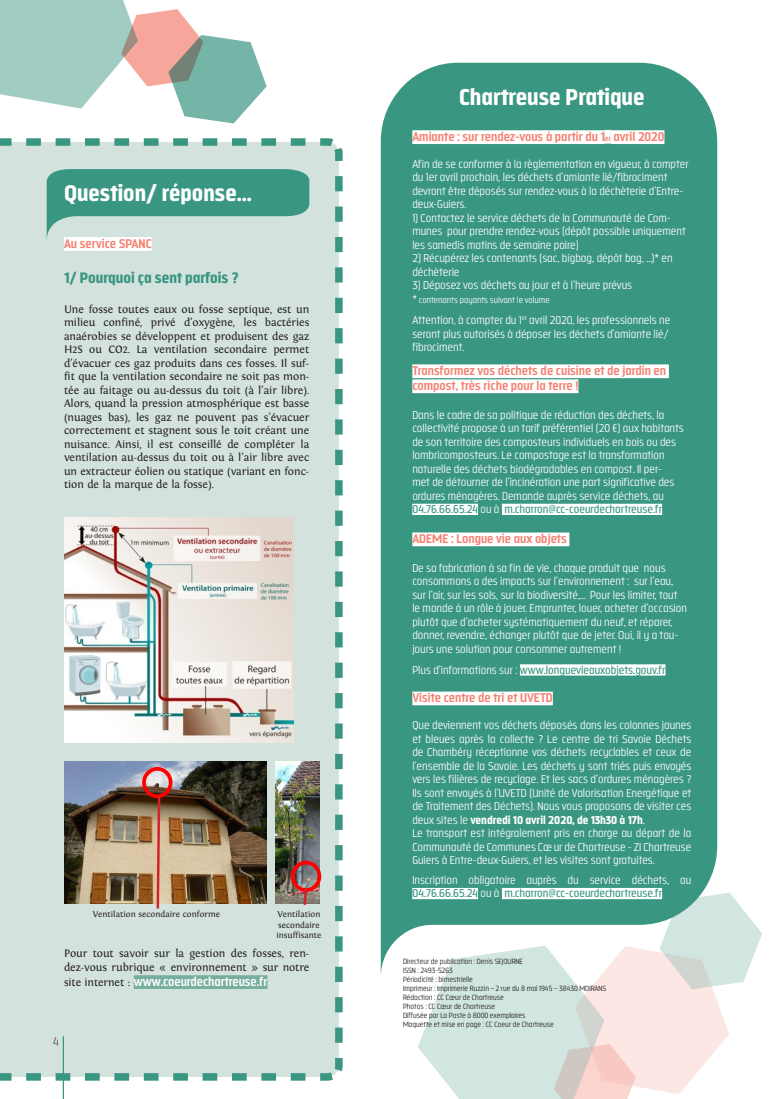
<style>
.page{position:relative;width:780px;height:1099px;background:#fff}
.page>*{position:absolute;margin:0;border:0;box-sizing:border-box;transform-origin:0 0}
.t1{font:900 22.75px "Nordikka";color:#fff}
.t2{font:900 22.5px "Nordikka";color:#fff}
.Style_de_paragraphe{font:900 15px "Nordikka";color:#399681}
.Style_de_paragraphe-2{font:700 12.5px/15px "Nordikka";color:#f48070}
.Style_de_paragraphe-3{font:700 12.5px "Nordikka";letter-spacing:-.005em;color:#fff}
.t3{font:200 12.5px "Nordikka";color:#231f20}
.t4{font:300 11.25px/13.5px "Nordikka";color:#fff}
.Style_de_paragraphe-4{font:11.25px/13.5px "Fontin";letter-spacing:-.005em;color:#231f20;text-align:justify}
.t5{font:11.25px "Nordikka";color:#399681}
.Style_de_paragraphe-5{font:8.75px "Fontin";color:#231f20}
.t6{font:300 8.75px "Nordikka";color:#fff}
.t7{font:300 7.5px "Nordikka";color:#231f20}
.s1{font-family:"Fontin";font-weight:400;font-size:11.25px;color:#231f20}
.s2{font-size:7.25px}
.s3{font-size:11.25px}
.s4{font-weight:400;color:#399681}
.s5{font-weight:300;color:#fff}
.s6{font-weight:900}
</style>
<div class="page">
<svg style="left:418px;top:892px;width:344px;height:206px"></svg>
<div style="left:0;top:138px;width:343px;height:946px;background:#d4e2dd"></div>
<svg style="left:47px;top:169px;width:262px;height:72px;background:#6caf9f"></svg>
<svg style="left:381px;top:63px;width:336px;height:914px;background:#469c89"></svg>
<img style="left:275px;top:761px;width:44px;height:142px">
<div style="left:64px;top:237px;width:88px;height:14px;background:#fff"></div>
<div style="left:134px;top:975px;width:133px;height:13px;background:#78ae9f"></div>
<img style="left:64px;top:517px;width:229px;height:225px">
<svg style="left:0;top:0;width:266px;height:123px"></svg>
<div style="left:412px;top:130px;width:192px;height:14px;background:#fff"></div>
<div style="left:604px;top:130px;width:6px;height:14px;background:#fff"></div>
<div style="left:610px;top:130px;width:54px;height:14px;background:#fff"></div>
<div style="left:412px;top:364px;width:256px;height:14px;background:#fff"></div>
<div style="left:412px;top:379px;width:166px;height:14px;background:#fff"></div>
<div style="left:412px;top:503px;width:66px;height:12px;background:#fff"></div>
<div style="left:502px;top:503px;width:160px;height:12px;background:#fff"></div>
<div style="left:412px;top:532px;width:157px;height:14px;background:#fff"></div>
<div style="left:520px;top:664px;width:145px;height:11px;background:#fff"></div>
<div style="left:412px;top:691px;width:141px;height:14px;background:#fff"></div>
<div style="left:412px;top:887px;width:66px;height:12px;background:#fff"></div>
<div style="left:502px;top:887px;width:160px;height:12px;background:#fff"></div>
<div style="left:291px;top:860px;width:30px;height:31px;border:4px solid #f00;border-radius:50%"></div>
<img style="left:64px;top:761px;width:202px;height:142px">
<div style="left:142px;top:767px;width:30px;height:31px;border:4px solid #f00;border-radius:50%"></div>
<svg style="left:155px;top:794px;width:6px;height:117px"></svg>
<svg style="left:292px;top:861px;width:27px;height:46px"></svg>
<hr style="left:63px;top:1036px;width:1px;height:62px;background:#399681">
<p class="t2" style="left:64px;top:180px;width:189px">Question/ réponse...</p>
<p class="Style_de_paragraphe-2" style="left:64px;top:236px;width:89px">Au service SPANC</p>
<p class="Style_de_paragraphe" style="left:64px;top:269px;width:176px">1/ Pourquoi ça sent parfois ?</p>
<p class="Style_de_paragraphe-4" style="left:64px;top:302px;width:247px">Une fosse toutes eaux ou fosse septique, est un milieu confiné, privé d’oxygène, les bactéries anaérobies se développent et produisent des gaz H2S ou CO2. La ventilation secondaire permet d’évacuer ces gaz produits dans ces fosses. Il suf&shy;fit que la ventilation secondaire ne soit pas mon&shy;tée au faitage ou au-dessus du toit (à l’air libre).<br>Alors, quand la pression atmosphérique est basse (nuages bas), les gaz ne pouvent pas s’évacuer correctement et stagnent sous le toit créant une nuisance. Ainsi, il est conseillé de compléter la ventilation au-dessus du toit ou à l’air libre avec un extracteur éolien ou statique (variant en fonc&shy;tion de la marque de la fosse).</p>
<p class="Style_de_paragraphe-5" style="left:93px;top:909px;width:129px">Ventilation secondaire conforme</p>
<p class="Style_de_paragraphe-5" style="left:277px;top:909px;width:44px">Ventilation</p>
<p class="Style_de_paragraphe-5" style="left:278px;top:919px;width:43px">secondaire</p>
<p class="Style_de_paragraphe-5" style="left:276px;top:930px;width:47px">insuffisante</p>
<p class="Style_de_paragraphe-4" style="left:64px;top:946px;width:247px">Pour tout savoir sur la gestion des fosses, ren&shy;dez-vous rubrique « environnement » sur notre</p>
<p class="Style_de_paragraphe-3" style="left:64px;top:974px;width:205px"><span class="s1">site internet :</span> www.coeurdechartreuse.fr</p>
<p class="t3" style="left:53px;top:1034px;width:8px">4</p>
<p class="t1" style="left:459px;top:83px;width:187px">Chartreuse Pratique</p>
<p class="Style_de_paragraphe-2" style="left:412px;top:129px;width:253px">Amiante : sur rendez-vous à partir du 1<span class="s2">er</span> avril 2020</p>
<p class="t4" style="left:412px;top:157px;width:278px">Afin de se conformer à la règlementation en vigueur, à compter du 1er avril prochain, les déchets d’amiante lié/fibrociment devront être déposés sur rendez-vous à la déchèterie d’Entre&shy;deux-Guiers.</p>
<p class="t4" style="left:412px;top:211px;width:275px">1) Contactez le service déchets de la Communauté de Com&shy;munes pour prendre rendez-vous (dépôt possible uniquement les samedis matins de semaine paire)</p>
<p class="t4" style="left:412px;top:252px;width:262px">2) Récupérez les contenants (sac, bigbag, dépôt bag, …)* en déchèterie</p>
<p class="t4" style="left:412px;top:279px;width:221px">3) Déposez vos déchets au jour et à l’heure prévus</p>
<p class="t6" style="left:412px;top:295px;width:139px"><span class="s3">*</span> contenants payants suivant le volume</p>
<p class="t4" style="left:412px;top:313px;width:259px">Attention, à compter du 1<sup>er</sup> avril 2020, les professionnels ne seront plus autorisés à déposer les déchets d’amiante lié/ fibrociment.</p>
<p class="Style_de_paragraphe-2" style="left:412px;top:363px;width:255px">Transformez vos déchets de cuisine et de jardin en compost, très riche pour la terre !</p>
<p class="t4" style="left:412px;top:408px;width:273px">Dans le cadre de sa politique de réduction des déchets, la collectivité propose à un tarif préférentiel (20 €) aux habitants de son territoire des composteurs individuels en bois ou des lombricomposteurs. Le compostage est la transformation naturelle des déchets biodégradables en compost. Il per-<br>met de détourner de l’incinération une part significative des ordures ménagères. Demande auprès service déchets, au <span class="s4">04.76.66.65.24</span> ou à <span class="s4">m.charron@cc-coeurdechartreuse.fr</span></p>
<p class="Style_de_paragraphe-2" style="left:412px;top:531px;width:156px">ADEME : Longue vie aux objets</p>
<p class="t4" style="left:412px;top:561px;width:276px">De sa fabrication à sa fin de vie, chaque produit que nous consommons a des impacts sur l’environnement : sur l’eau, sur l’air, sur les sols, sur la biodiversité,… Pour les limiter, tout le monde à un rôle à jouer. Emprunter, louer, acheter d’occasion plutôt que d’acheter systématiquement du neuf, et réparer, donner, revendre, échanger plutôt que de jeter. Oui, il y a tou&shy;jours une solution pour consommer autrement !</p>
<p class="t5" style="left:412px;top:663px;width:254px"><span class="s5">Plus d’informations sur :</span> www.longuevieauxobjets.gouv.fr</p>
<p class="Style_de_paragraphe-2" style="left:412px;top:690px;width:142px">Visite centre de tri et UVETD</p>
<p class="t4" style="left:412px;top:718px;width:280px;text-align:justify">Que deviennent vos déchets déposés dans les colonnes jaunes et bleues après la collecte ? Le centre de tri Savoie Déchets de Chambéry réceptionne vos déchets recyclables et ceux de l’ensemble de la Savoie. Les déchets y sont triés puis envoyés vers les filières de recyclage. Et les sacs d’ordures ménagères ?<br>Ils sont envoyés à l’UVETD (Unité de Valorisation Energétique et de Traitement des Déchets). Nous vous proposons de visiter ces deux sites le <span class="s6">vendredi 10 avril 2020, de 13h30 à 17h</span>.</p>
<p class="t4" style="left:412px;top:826px;width:280px;text-align:justify">Le transport est intégralement pris en charge au départ de la Communauté de Communes Cœur de Chartreuse - ZI Chartreuse Guiers à Entre-deux-Guiers, et les visites sont gratuites.</p>
<p class="t4" style="left:412px;top:873px;width:280px">Inscription obligatoire auprès du service déchets, au<br><span class="s4">04.76.66.65.24</span> ou à <span class="s4">m.charron@cc-coeurdechartreuse.fr</span></p>
<p class="t7" style="left:403px;top:957px;width:121px">Directeur de publication : Denis SEJOURNE</p>
<p class="t7" style="left:403px;top:966px;width:51px">ISSN : 2493-5263</p>
<p class="t7" style="left:403px;top:975px;width:71px">Périodicité : bimestrielle</p>
<p class="t7" style="left:403px;top:984px;width:205px">Imprimeur : Imprimerie Ruzzin – 2 rue du 8 mai 1945 – 38430 MOIRANS</p>
<p class="t7" style="left:403px;top:993px;width:102px">Rédaction : CC Cœur de Chartreuse</p>
<p class="t7" style="left:403px;top:1002px;width:94px">Photos : CC Cœur de Chartreuse</p>
<p class="t7" style="left:403px;top:1011px;width:124px">Diffusée par La Poste à 8000 exemplaires</p>
<p class="t7" style="left:403px;top:1020px;width:152px">Maquette et mise en page : CC Coeur de Chartreuse</p>
</div>
